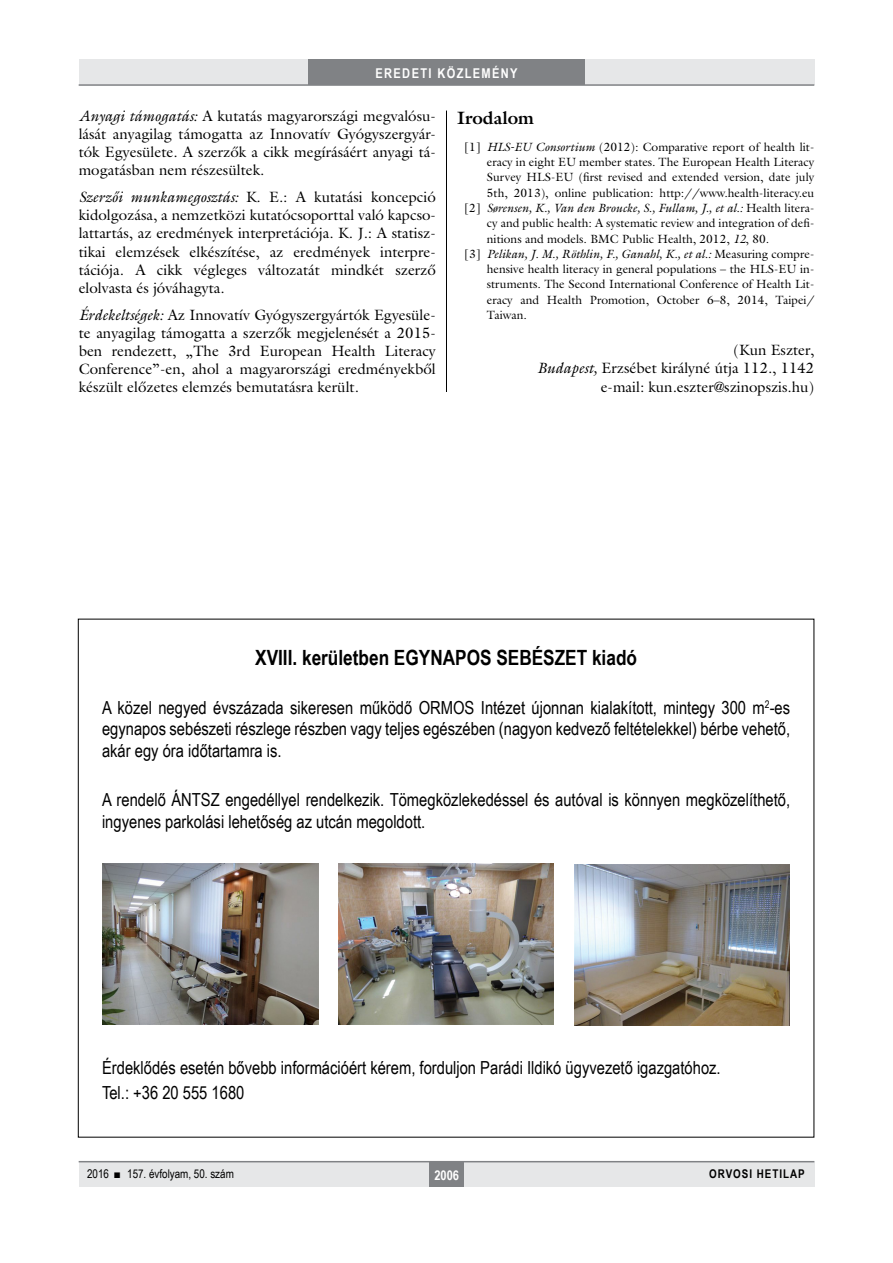
<style>
.page{position:relative;width:893px;height:1263px;background:#fff}
.page>*{position:absolute;margin:0;border:0;box-sizing:border-box;transform-origin:0 0}
.roviditesek_cim{font:700 21px "Arial Narrow";color:#000}
.roviditesek_cim-2{font:18px/21.6px "Arial Narrow";color:#000;text-align:justify}
.alcimbold{font:700 18px "Galliard Reg";color:#000}
.Body_tompa{font:15px/18px "Galliard Reg";color:#000;text-align:justify}
.irodalom_szerzo{font:15px "Galliard Reg";color:#000}
.t1{font:700 13.5px "Arial Narrow";letter-spacing:.1em;color:#fff}
.t2{font:12px/15.3px "Galliard Reg";color:#000;text-align:justify}
.t3{font:12px "Arial Narrow";color:#000}
.t4{font:700 12px "Arial Narrow";letter-spacing:.08em;color:#000}
.s1{font-style:italic}
</style>
<div class="page">
<div style="left:79px;top:1161px;width:735px;height:25px;background:#e6e7e8"></div>
<hr style="left:79px;top:1161px;width:735px;height:1px;background:#808285">
<div style="left:430px;top:1161px;width:34px;height:25px;background:#808285"></div>
<div style="left:79px;top:60px;width:735px;height:25px;background:#e6e7e8"></div>
<div style="left:308px;top:60px;width:277px;height:25px;background:#808285"></div>
<hr style="left:79px;top:84px;width:735px;height:2px;background:#808285">
<hr style="left:446px;top:111px;width:1px;height:1026px;background:#000">
<div style="left:79px;top:392px;width:735px;height:745px;background:#fff"></div>
<img style="left:103px;top:863px;width:215px;height:162px">
<img style="left:338px;top:863px;width:216px;height:162px">
<img style="left:574px;top:864px;width:216px;height:162px">
<p class="t1" style="left:375px;top:63px;width:144px">EREDETI KÖZLEMÉNY</p>
<p class="Body_tompa" style="left:79px;top:107px;width:359px"><span class="s1">Anyagi támogatás:</span> A kutatás magyarországi megvalósu&shy;lását anyagilag támogatta az Innovatív Gyógyszergyár&shy;tók Egyesülete. A szerzők a cikk megírásáért anyagi tá&shy;mogatásban nem részesültek.</p>
<p class="Body_tompa" style="left:79px;top:188px;width:359px"><span class="s1">Szerzői munkamegosztás:</span> K. E.: A kutatási koncepció kidolgozása, a nemzetközi kutatócsoporttal való kapcso&shy;lattartás, az eredmények interpretációja. K. J.: A statisz&shy;tikai elemzések elkészítése, az eredmények interpre&shy;tációja. A cikk végleges változatát mindkét szerző elolvasta és jóváhagyta.</p>
<p class="Body_tompa" style="left:79px;top:305px;width:359px;text-align:left"><span class="s1">Érdekeltségek:</span> Az Innovatív Gyógyszergyártók Egyesüle&shy;te anyagilag támogatta a szerzők megjelenését a 2015- ben rendezett, „The 3rd European Health Literacy Conference”-en, ahol a magyarországi eredményekből készült előzetes elemzés bemutatásra került.</p>
<p class="alcimbold" style="left:457px;top:106px;width:78px">Irodalom</p>
<p class="t2" style="left:487px;top:139px;width:329px;text-indent:-23px">[1] <span class="s1">HLS-EU Consortium</span> (2012): Comparative report of health lit&shy;eracy in eight EU member states. The European Health Literacy Survey HLS-EU (first revised and extended version, date july 5th, 2013), online publication: http://www.health-literacy.eu</p>
<p class="t2" style="left:487px;top:200px;width:329px;text-indent:-23px">[2] <span class="s1">Sørensen, K., Van den Broucke, S., Fullam, J., et al.:</span> Health litera&shy;cy and public health: A systematic review and integration of defi&shy;nitions and models. BMC Public Health, 2012, <span class="s1">12</span>, 80.</p>
<p class="t2" style="left:487px;top:246px;width:329px;text-indent:-23px">[3] <span class="s1">Pelikan, J. M., Röthlin, F., Ganahl, K., et al.:</span> Measuring compre&shy;hensive health literacy in general populations – the HLS-EU in&shy;struments. The Second International Conference of Health Lit&shy;eracy and Health Promotion, October 6–8, 2014, Taipei/ Taiwan.</p>
<p class="irodalom_szerzo" style="left:733px;top:341px;width:82px">(Kun Eszter,</p>
<p class="irodalom_szerzo" style="left:537px;top:359px;width:279px"><span class="s1">Budapest,</span> Erzsébet királyné útja 112., 1142</p>
<p class="irodalom_szerzo" style="left:601px;top:377px;width:215px">e-mail: kun.eszter@szinopszis.hu)</p>
<p class="roviditesek_cim" style="left:255px;top:641px;width:383px">XVIII. kerületben EGYNAPOS SEBÉSZET kiadó</p>
<p class="roviditesek_cim-2" style="left:102px;top:696px;width:690px">A közel negyed évszázada sikeresen működő ORMOS Intézet újonnan kialakított, mintegy 300 m<sup>2</sup>-es egynapos sebészeti részlege részben vagy teljes egészében (nagyon kedvező feltételekkel) bérbe vehető, akár egy óra időtartamra is.</p>
<p class="roviditesek_cim-2" style="left:102px;top:788px;width:690px">A rendelő ÁNTSZ engedéllyel rendelkezik. Tömegközlekedéssel és autóval is könnyen megközelíthető, ingyenes parkolási lehetőség az utcán megoldott.</p>
<p class="roviditesek_cim-2" style="left:102px;top:1056px;width:620px">Érdeklődés esetén bővebb információért kérem, forduljon Parádi Ildikó ügyvezető igazgatóhoz.</p>
<p class="roviditesek_cim-2" style="left:102px;top:1081px;width:144px">Tel.: +36 20 555 1680</p>
<p class="t3" style="left:87px;top:1165px;width:148px">2016 ■ 157. évfolyam, 50. szám</p>
<p class="t1" style="left:434px;top:1165px;width:26px">2006</p>
<p class="t4" style="left:709px;top:1165px;width:97px">ORVOSI HETILAP</p>
</div>
